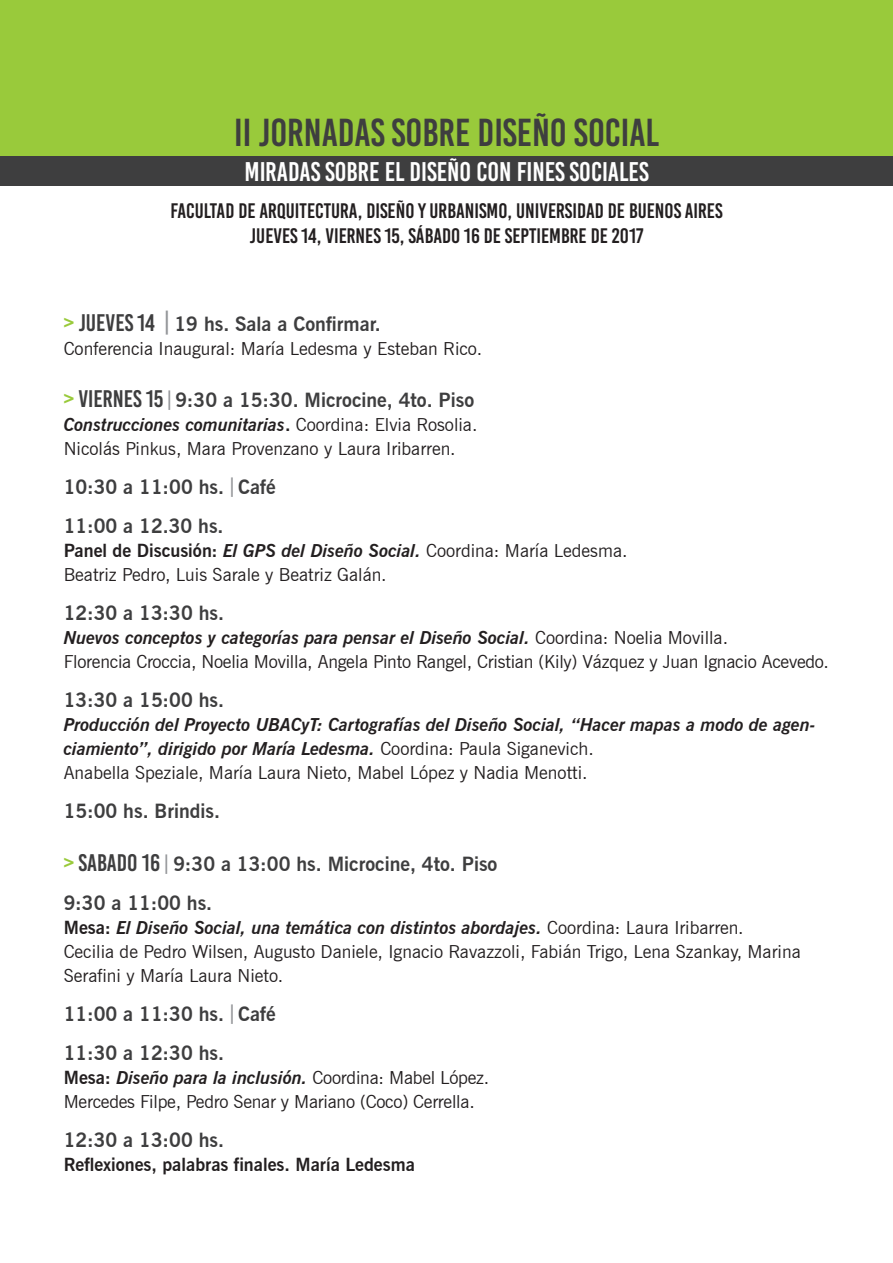
<style>
.page{position:relative;width:893px;height:1263px;background:#fff}
.page>*{position:absolute;margin:0;border:0;box-sizing:border-box;transform-origin:0 0}
.t1{font:39px "Bebas Kai";color:#3e3e3f}
.t2{font:27px "Bebas Kai";color:#fff}
.t3{font:21px "Bebas Kai";color:#231f20}
.t4{font:700 19.5px "News Gothic BT";color:#3e3e3f}
.t5{font:18px/24px "News Gothic BT";color:#231f20}
.t6{font:italic 700 18px/24px "News Gothic BT";color:#231f20}
.t7{font:700 18px "News Gothic BT";color:#231f20}
.s1{font-family:"Bebas Kai";font-weight:400;font-size:24px;color:#99ca3b}
.s2{font-family:"Bebas Kai";font-weight:400;font-size:24px}
.s3{font-family:"Bebas Kai";font-weight:400;font-size:24px;color:#939598}
.s4{font-family:"Bebas Kai";font-weight:400;color:#939598}
.s5{font-style:normal}
.s6{font-weight:400;font-style:normal}
.s7{font-weight:700}
.s8{font-weight:700;font-style:italic}
</style>
<div class="page">
<div style="left:1px;top:0;width:892px;height:171px;background:#99ca3b"></div>
<div style="left:1px;top:156px;width:892px;height:30px;background:#3e3e3f"></div>
<p class="t1" style="left:234px;top:112px;width:426px">II JORNADAS SOBRE DISEÑO SOCIAL</p>
<p class="t2" style="left:244px;top:157px;width:406px">MIRADAS SOBRE EL DISEÑO CON FINES SOCIALES</p>
<p class="t3" style="left:171px;top:200px;width:553px">FACULTAD DE ARQUITECTURA, DISEÑO Y URBANISMO, UNIVERSIDAD DE BUENOS AIRES</p>
<p class="t3" style="left:250px;top:225px;width:395px">JUEVES 14, VIERNES 15, SÁBADO 16 DE SEPTIEMBRE DE 2017</p>
<p class="t4" style="left:64px;top:312px;width:319px"><span class="s1">&gt;</span> <span class="s2">JUEVES 14</span> <span class="s3">|</span> 19 hs. Sala a Confirmar.</p>
<p class="t5" style="left:64px;top:336px;width:420px">Conferencia Inaugural: María Ledesma y Esteban Rico.</p>
<p class="t4" style="left:64px;top:388px;width:412px"><span class="s1">&gt;</span> <span class="s2">VIERNES 15</span> <span class="s4">|</span> 9:30 a 15:30. Microcine, 4to. Piso</p>
<p class="t6" style="left:64px;top:412px;width:415px">Construcciones comunitarias<span class="s5">.</span> <span class="s6">Coordina: Elvia Rosolia.</span></p>
<p class="t5" style="left:64px;top:437px;width:393px">Nicolás Pinkus, Mara Provenzano y Laura Iribarren.</p>
<p class="t4" style="left:64px;top:475px;width:213px">10:30 a 11:00 hs. <span class="s4">|</span> Café</p>
<p class="t4" style="left:64px;top:514px;width:161px">11:00 a 12.30 hs.</p>
<p class="t5" style="left:64px;top:539px;width:565px"><span class="s7">Panel de Discusión:</span> <span class="s8">El GPS del Diseño Social.</span> Coordina: María Ledesma.</p>
<p class="t5" style="left:64px;top:563px;width:324px">Beatriz Pedro, Luis Sarale y Beatriz Galán.</p>
<p class="t4" style="left:64px;top:601px;width:162px">12:30 a 13:30 hs.</p>
<p class="t6" style="left:64px;top:625px;width:666px">Nuevos conceptos y categorías para pensar el Diseño Social. <span class="s6">Coordina: Noelia Movilla.</span></p>
<p class="t5" style="left:64px;top:650px;width:767px">Florencia Croccia, Noelia Movilla, Angela Pinto Rangel, Cristian (Kily) Vázquez y Juan Ignacio Acevedo.</p>
<p class="t4" style="left:64px;top:688px;width:162px">13:30 a 15:00 hs.</p>
<p class="t6" style="left:64px;top:712px;width:753px">Producción del Proyecto UBACyT: Cartografías del Diseño Social, “Hacer mapas a modo de agen&shy;ciamiento”, dirigido por María Ledesma. <span class="s6">Coordina: Paula Siganevich.</span></p>
<p class="t5" style="left:64px;top:761px;width:525px">Anabella Speziale, María Laura Nieto, Mabel López y Nadia Menotti.</p>
<p class="t4" style="left:64px;top:799px;width:158px">15:00 hs. Brindis.</p>
<p class="t4" style="left:64px;top:852px;width:435px"><span class="s1">&gt;</span> <span class="s2">SABADO 16</span> <span class="s4">|</span> 9:30 a 13:00 hs. Microcine, 4to. Piso</p>
<p class="t4" style="left:64px;top:891px;width:150px">9:30 a 11:00 hs.</p>
<p class="t6" style="left:64px;top:915px;width:681px"><span class="s5">Mesa:</span> El Diseño Social, una temática con distintos abordajes. <span class="s6">Coordina: Laura Iribarren.</span></p>
<p class="t5" style="left:64px;top:939px;width:738px">Cecilia de Pedro Wilsen, Augusto Daniele, Ignacio Ravazzoli, Fabián Trigo, Lena Szankay, Marina<br>Serafini y María Laura Nieto.</p>
<p class="t4" style="left:64px;top:1002px;width:213px">11:00 a 11:30 hs. <span class="s4">|</span> Café</p>
<p class="t4" style="left:64px;top:1041px;width:162px">11:30 a 12:30 hs.</p>
<p class="t6" style="left:64px;top:1065px;width:427px"><span class="s5">Mesa:</span> Diseño para la inclusión. <span class="s6">Coordina: Mabel López.</span></p>
<p class="t5" style="left:64px;top:1089px;width:413px">Mercedes Filpe, Pedro Senar y Mariano (Coco) Cerrella.</p>
<p class="t4" style="left:64px;top:1128px;width:162px">12:30 a 13:00 hs.</p>
<p class="t7" style="left:64px;top:1153px;width:353px">Reflexiones, palabras finales. María Ledesma</p>
</div>
